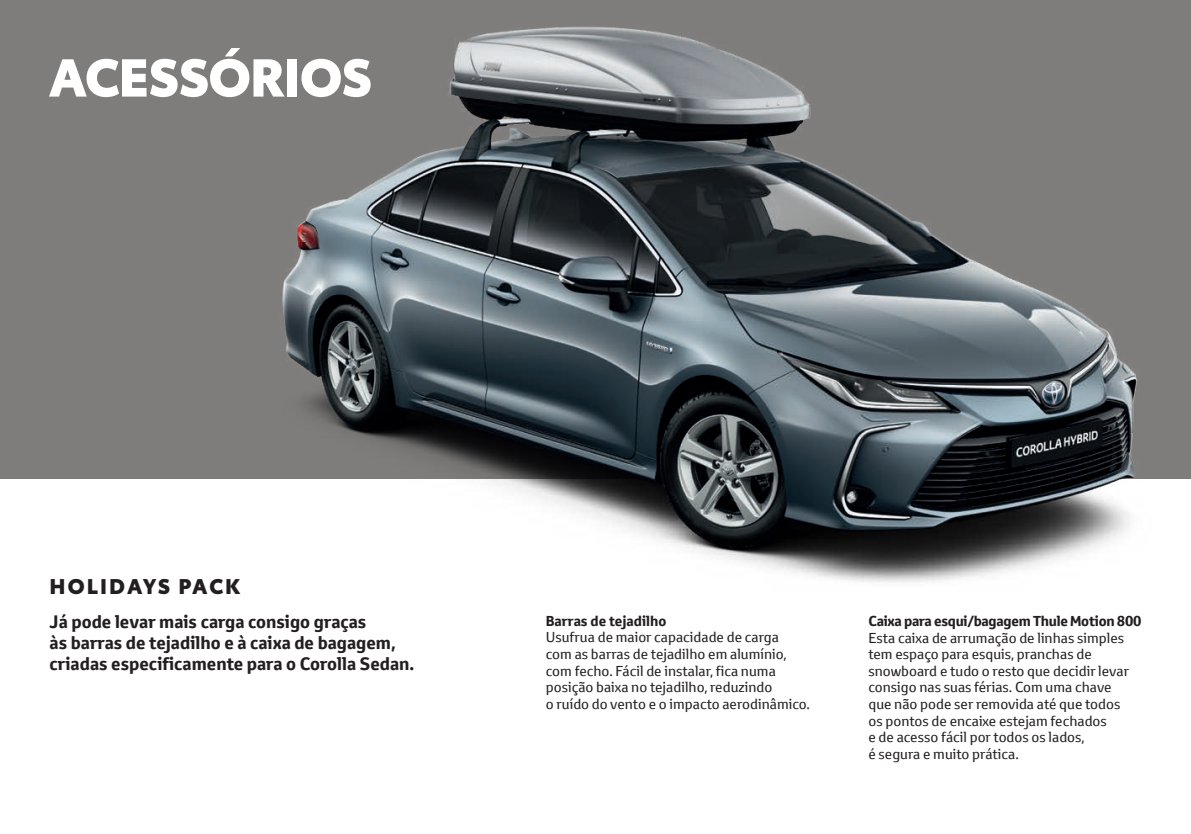
<style>
.page{position:relative;width:1191px;height:834px;background:#fff}
.page>*{position:absolute;margin:0;border:0;box-sizing:border-box;transform-origin:0 0}
.t1{font:900 52.5px "Toyota Type";letter-spacing:-.02em;color:#fff}
.t2{font:900 21px "Toyota Type";letter-spacing:.095em;color:#231f20}
.t3{font:700 17.5px/21px "Toyota Text";color:#231f20}
.t4{font:14px/16.6px "Toyota Text";color:#231f20}
.t5{font:700 14px "Toyota Text";letter-spacing:-.02em;color:#231f20}
.t6{font:700 14px "Toyota Text";color:#231f20}
</style>
<div class="page">
<div style="left:0;top:0;width:1191px;height:479px;background:#7e7d7b"></div>
<img style="left:282px;top:26px;width:856px;height:556px">
<h1 class="t1" style="left:49px;top:36px;width:325px">ACESSÓRIOS</h1>
<h2 class="t2" style="left:50px;top:570px;width:192px">HOLIDAYS PACK</h2>
<p class="t3" style="left:50px;top:611px;width:366px">Já pode levar mais carga consigo graças<br>às barras de tejadilho e à caixa de bagagem, criadas especificamente para o Corolla Sedan.</p>
<p class="t6" style="left:546px;top:611px;width:122px">Barras de tejadilho</p>
<p class="t4" style="left:546px;top:628px;width:266px">Usufrua de maior capacidade de carga<br>com as barras de tejadilho em alumínio, com fecho. Fácil de instalar, fica numa posição baixa no tejadilho, reduzindo<br>o ruído do vento e o impacto aerodinâmico.</p>
<p class="t5" style="left:868px;top:611px;width:274px">Caixa para esqui/bagagem Thule Motion 800</p>
<p class="t4" style="left:868px;top:629px;width:262px">Esta caixa de arrumação de linhas simples tem espaço para esquis, pranchas de snowboard e tudo o resto que decidir levar consigo nas suas férias. Com uma chave que não pode ser removida até que todos os pontos de encaixe estejam fechados<br>e de acesso fácil por todos os lados,<br>é segura e muito prática.</p>
</div>
